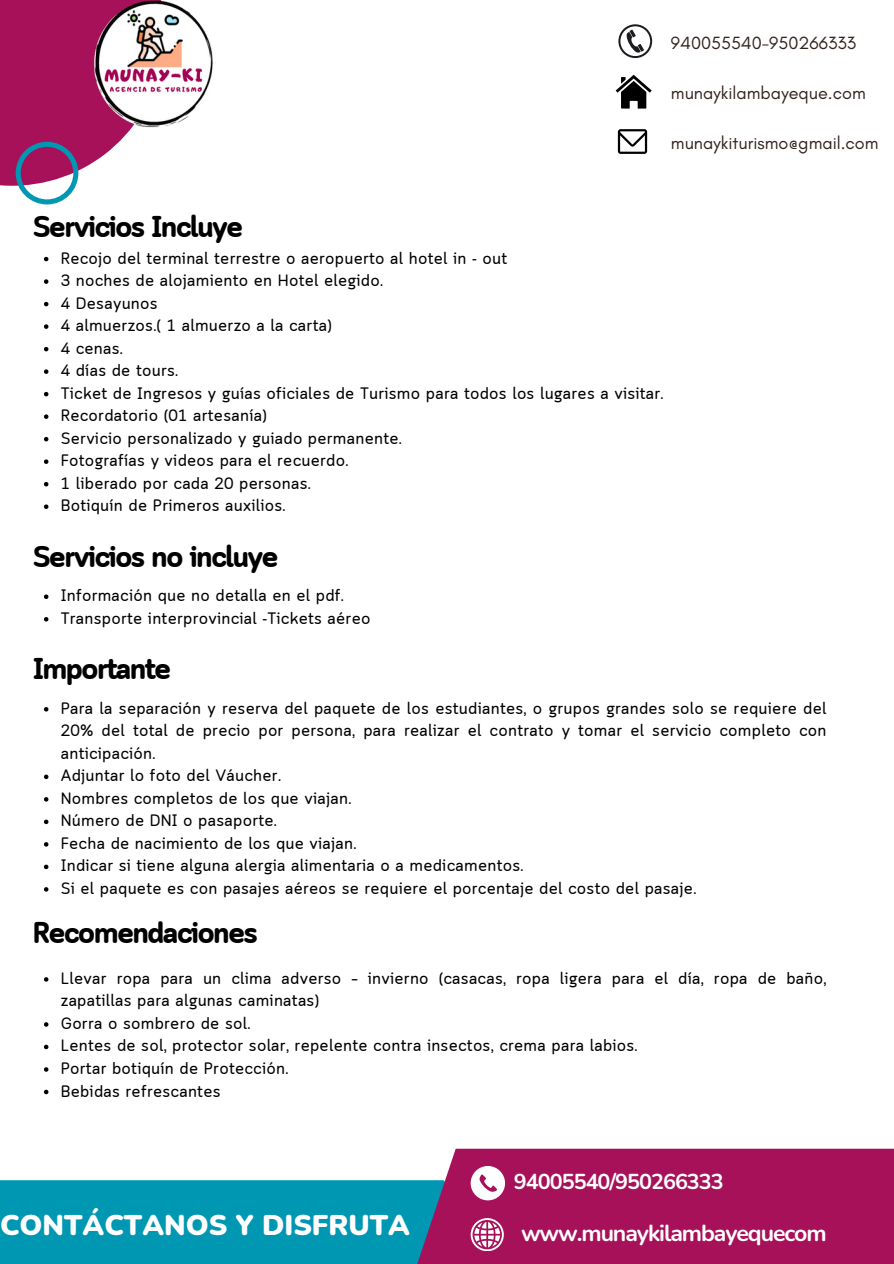
<style>
.page{position:relative;width:894px;height:1264px;background:#fff}
.page>*{position:absolute;margin:0;border:0;box-sizing:border-box;transform-origin:0 0}
.t1{font:700 30px "Cloud Soft";letter-spacing:-.06em;color:#000}
.t2{font:900 28.5px "Nunito";color:#fff}
.t3{font:700 23.1px "Nunito";letter-spacing:-.045em;color:#fff}
.t4{font:700 21.6px "Nunito";letter-spacing:-.045em;color:#fff}
.t5{font:18px "Glacial Indifference";color:#32231f}
.t6{font:16.5px/22.5px "Cloud Soft";letter-spacing:.015em;color:#000;text-align:justify}
</style>
<div class="page">
<div style="left:0;top:1180px;width:567px;height:83px;background:#0097b2"></div>
<div style="left:412px;top:1148px;width:481px;height:115px;background:#a71159"></div>
<svg style="left:470px;top:1218px;width:33px;height:32px"></svg>
<div style="left:470px;top:1165px;width:35px;height:35px;background:#fff;border-radius:50%"></div>
<svg style="left:479px;top:1174px;width:17px;height:17px"></svg>
<svg style="left:0;top:0;width:131px;height:204px"></svg>
<img style="left:89px;top:0;width:124px;height:129px">
<svg style="left:44px;top:257px;width:4px;height:4px"></svg>
<svg style="left:44px;top:279px;width:4px;height:5px"></svg>
<svg style="left:44px;top:302px;width:4px;height:4px"></svg>
<svg style="left:44px;top:324px;width:4px;height:5px"></svg>
<svg style="left:44px;top:347px;width:4px;height:4px"></svg>
<svg style="left:44px;top:369px;width:4px;height:5px"></svg>
<svg style="left:44px;top:392px;width:4px;height:4px"></svg>
<svg style="left:44px;top:414px;width:4px;height:5px"></svg>
<svg style="left:44px;top:437px;width:4px;height:4px"></svg>
<svg style="left:44px;top:459px;width:4px;height:5px"></svg>
<svg style="left:44px;top:482px;width:4px;height:4px"></svg>
<svg style="left:44px;top:504px;width:4px;height:5px"></svg>
<svg style="left:44px;top:594px;width:4px;height:5px"></svg>
<svg style="left:44px;top:617px;width:4px;height:4px"></svg>
<svg style="left:44px;top:707px;width:4px;height:4px"></svg>
<svg style="left:44px;top:774px;width:4px;height:5px"></svg>
<svg style="left:44px;top:797px;width:4px;height:4px"></svg>
<svg style="left:44px;top:819px;width:4px;height:5px"></svg>
<svg style="left:44px;top:842px;width:4px;height:4px"></svg>
<svg style="left:44px;top:864px;width:4px;height:5px"></svg>
<svg style="left:44px;top:887px;width:4px;height:4px"></svg>
<svg style="left:44px;top:977px;width:4px;height:4px"></svg>
<svg style="left:44px;top:1022px;width:4px;height:4px"></svg>
<svg style="left:44px;top:1044px;width:4px;height:5px"></svg>
<svg style="left:44px;top:1067px;width:4px;height:4px"></svg>
<svg style="left:44px;top:1089px;width:4px;height:5px"></svg>
<svg style="left:615px;top:75px;width:36px;height:34px"></svg>
<svg style="left:617px;top:129px;width:30px;height:25px"></svg>
<svg style="left:618px;top:24px;width:34px;height:34px"></svg>
<p class="t5" style="left:670px;top:31px;width:187px">940055540-950266333</p>
<p class="t5" style="left:670px;top:82px;width:196px">munaykilambayeque.com</p>
<p class="t5" style="left:670px;top:132px;width:209px">munaykiturismo@gmail.com</p>
<p class="t1" style="left:33px;top:209px;width:212px">Servicios Incluye</p>
<p class="t6" style="left:61px;top:248px;width:448px">Recojo del terminal terrestre o aeropuerto al hotel in - out</p>
<p class="t6" style="left:61px;top:271px;width:324px">3 noches de alojamiento en Hotel elegido.</p>
<p class="t6" style="left:61px;top:293px;width:98px">4 Desayunos</p>
<p class="t6" style="left:61px;top:316px;width:272px">4 almuerzos.( 1 almuerzo a la carta)</p>
<h2 class="t6" style="left:61px;top:338px;width:64px">4 cenas.</h2>
<p class="t6" style="left:61px;top:361px;width:119px">4 días de tours.</p>
<p class="t6" style="left:61px;top:383px;width:604px">Ticket de Ingresos y guías oficiales de Turismo para todos los lugares a visitar.</p>
<p class="t6" style="left:61px;top:406px;width:207px">Recordatorio (01 artesanía)</p>
<p class="t6" style="left:61px;top:428px;width:343px">Servicio personalizado y guiado permanente.</p>
<p class="t6" style="left:61px;top:451px;width:289px">Fotografías y videos para el recuerdo.</p>
<p class="t6" style="left:61px;top:473px;width:252px">1 liberado por cada 20 personas.</p>
<p class="t6" style="left:61px;top:496px;width:226px">Botiquín de Primeros auxilios.</p>
<p class="t1" style="left:33px;top:539px;width:247px">Servicios no incluye</p>
<p class="t6" style="left:61px;top:586px;width:284px">Información que no detalla en el pdf.</p>
<p class="t6" style="left:61px;top:608px;width:311px">Transporte interprovincial -Tickets aéreo</p>
<h2 class="t1" style="left:33px;top:651px;width:140px">Importante</h2>
<p class="t6" style="left:61px;top:698px;width:767px">Para la separación y reserva del paquete de los estudiantes, o grupos grandes solo se requiere del 20% del total de precio por persona, para realizar el contrato y tomar el servicio completo con anticipación.</p>
<p class="t6" style="left:61px;top:766px;width:222px">Adjuntar lo foto del Váucher.</p>
<p class="t6" style="left:61px;top:788px;width:292px">Nombres completos de los que viajan.</p>
<p class="t6" style="left:61px;top:811px;width:218px">Número de DNI o pasaporte.</p>
<p class="t6" style="left:61px;top:833px;width:297px">Fecha de nacimiento de los que viajan.</p>
<p class="t6" style="left:61px;top:856px;width:464px">Indicar si tiene alguna alergia alimentaria o a medicamentos.</p>
<p class="t6" style="left:61px;top:878px;width:637px">Si el paquete es con pasajes aéreos se requiere el porcentaje del costo del pasaje.</p>
<h2 class="t1" style="left:33px;top:914px;width:227px">Recomendaciones</h2>
<p class="t6" style="left:61px;top:968px;width:767px">Llevar ropa para un clima adverso – invierno (casacas, ropa ligera para el día, ropa de baño, zapatillas para algunas caminatas)</p>
<p class="t6" style="left:61px;top:1013px;width:191px">Gorra o sombrero de sol.</p>
<p class="t6" style="left:61px;top:1036px;width:578px">Lentes de sol, protector solar, repelente contra insectos, crema para labios.</p>
<p class="t6" style="left:61px;top:1058px;width:229px">Portar botiquín de Protección.</p>
<p class="t6" style="left:61px;top:1081px;width:161px">Bebidas refrescantes</p>
<p class="t2" style="left:0;top:1206px;width:411px">CONTÁCTANOS Y DISFRUTA</p>
<p class="t4" style="left:514px;top:1167px;width:211px">94005540/950266333</p>
<p class="t3" style="left:521px;top:1217px;width:307px">www.munaykilambayequecom</p>
</div>
